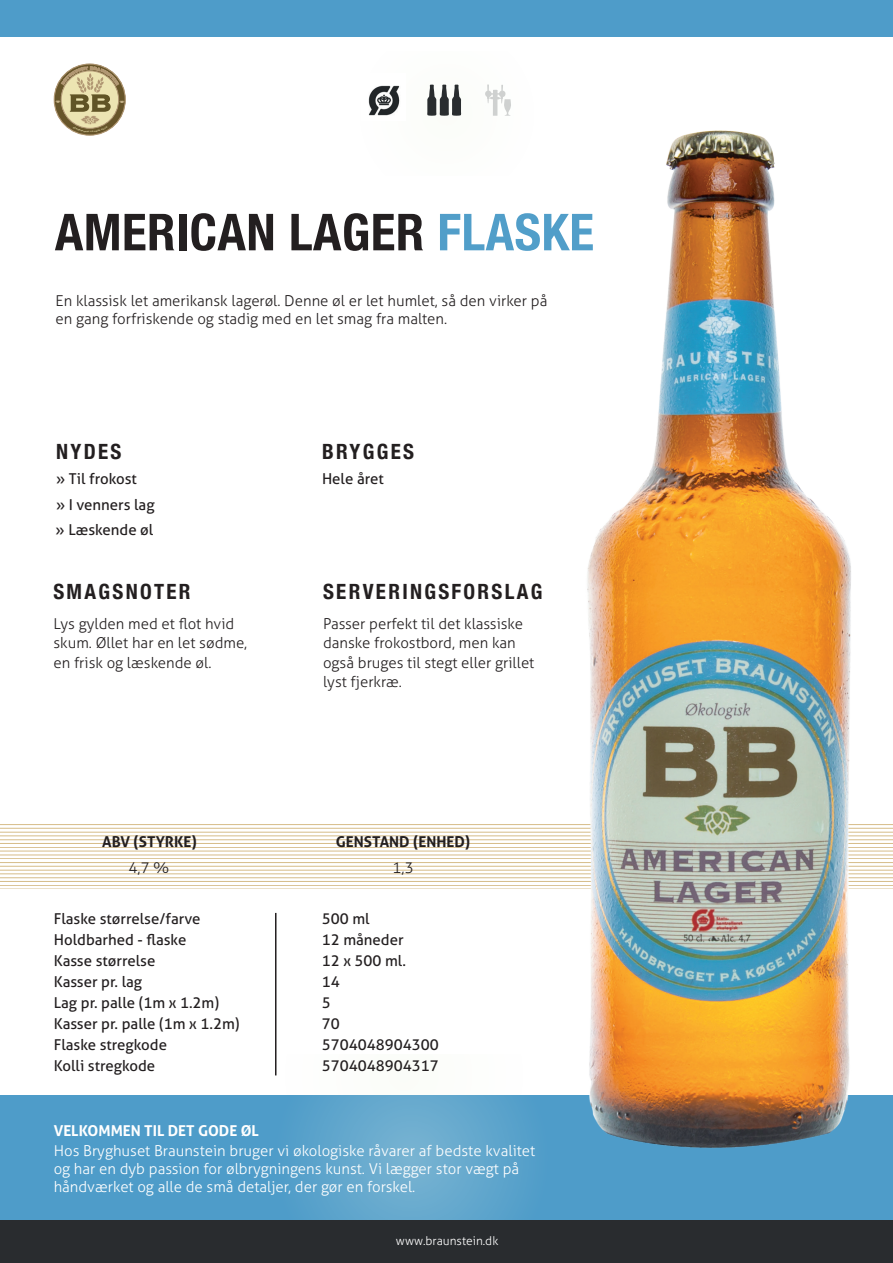
<style>
.page{position:relative;width:893px;height:1263px;background:#fff}
.page>*{position:absolute;margin:0;border:0;box-sizing:border-box;transform-origin:0 0}
.t1{font:700 condensed 51px "Helvetica Neue";letter-spacing:.01em;color:#231f20}
.t2{font:700 condensed 21px "Helvetica Neue";letter-spacing:.11em;color:#231f20}
.t3{font:300 15px/19.5px "Aller";color:#231f20}
.t4{font:15px/21px "Aller";color:#231f20}
.t5{font:300 15px/18px "Aller";color:#fff}
.t6{font:700 15px "Aller";color:#231f20}
.t7{font:700 15px "Aller";color:#fff}
.t8{font:300 12px "Aller";color:#fff}
.s1{color:#519ec9}
</style>
<div class="page">
<div style="left:0;top:1219px;width:893px;height:44px;background:#292c2f"></div>
<hr style="left:0;top:824px;width:893px;height:1px;background:#d6bc88">
<hr style="left:0;top:828px;width:893px;height:1px;background:#d6bc88">
<hr style="left:0;top:832px;width:893px;height:1px;background:#d6bc88">
<hr style="left:0;top:835px;width:893px;height:1px;background:#d6bc88">
<hr style="left:0;top:839px;width:893px;height:1px;background:#d6bc88">
<hr style="left:0;top:843px;width:893px;height:1px;background:#d6bc88">
<hr style="left:0;top:847px;width:893px;height:1px;background:#d6bc88">
<hr style="left:0;top:851px;width:893px;height:1px;background:#d6bc88">
<hr style="left:0;top:855px;width:893px;height:1px;background:#d6bc88">
<hr style="left:0;top:858px;width:893px;height:1px;background:#d6bc88">
<hr style="left:0;top:862px;width:893px;height:1px;background:#d6bc88">
<hr style="left:0;top:866px;width:893px;height:1px;background:#d6bc88">
<hr style="left:0;top:870px;width:893px;height:1px;background:#d6bc88">
<hr style="left:0;top:873px;width:893px;height:1px;background:#d6bc88">
<hr style="left:0;top:877px;width:893px;height:1px;background:#d6bc88">
<hr style="left:0;top:881px;width:893px;height:1px;background:#d6bc88">
<hr style="left:0;top:885px;width:893px;height:1px;background:#d6bc88">
<hr style="left:0;top:889px;width:893px;height:1px;background:#d6bc88">
<div style="left:0;top:1095px;width:893px;height:125px;background:#4e9cc9"></div>
<div style="left:0;top:0;width:893px;height:36px;background:#4e9cc9"></div>
<svg style="left:307px;top:1095px;width:210px;height:125px;fill:#65a9ce"></svg>
<div style="left:284px;top:1054px;width:239px;height:41px;background:#fcfdfb"></div>
<hr style="left:275px;top:913px;width:1px;height:162px;background:#231f20">
<svg style="left:427px;top:85px;width:34px;height:31px"></svg>
<img style="left:368px;top:85px;width:32px;height:31px">
<svg style="left:485px;top:84px;width:26px;height:32px"></svg>
<img style="left:558px;top:130px;width:314px;height:1018px">
<svg style="left:54px;top:64px;width:71px;height:71px"></svg>
<h1 class="t1" style="left:55px;top:201px;width:541px">AMERICAN LAGER <span class="s1">FLASKE</span></h1>
<p class="t3" style="left:56px;top:291px;width:493px;line-height:18px">En klassisk let amerikansk lagerøl. Denne øl er let humlet, så den virker på en gang forfriskende og stadig med en let smag fra malten.</p>
<h2 class="t2" style="left:56px;top:439px;width:67px">NYDES</h2>
<h2 class="t2" style="left:322px;top:439px;width:94px">BRYGGES</h2>
<p class="t4" style="left:56px;top:468px;width:82px">» Til frokost</p>
<p class="t4" style="left:322px;top:468px;width:63px">Hele året</p>
<p class="t4" style="left:56px;top:494px;width:100px">» I venners lag</p>
<p class="t4" style="left:56px;top:519px;width:99px">» Læskende øl</p>
<h2 class="t2" style="left:53px;top:579px;width:139px">SMAGSNOTER</h2>
<h2 class="t2" style="left:323px;top:579px;width:221px">SERVERINGSFORSLAG</h2>
<p class="t3" style="left:53px;top:613px;width:195px">Lys gylden med et flot hvid skum. Øllet har en let sødme, en frisk og læskende øl.</p>
<p class="t3" style="left:323px;top:613px;width:213px">Passer perfekt til det klassiske danske frokostbord, men kan også bruges til stegt eller grillet lyst fjerkræ.</p>
<p class="t6" style="left:102px;top:833px;width:96px">ABV (STYRKE)</p>
<p class="t3" style="left:129px;top:858px;width:42px">4,7 %</p>
<p class="t4" style="left:54px;top:908px;width:187px">Flaske størrelse/farve<br>Holdbarhed - flaske<br>Kasse størrelse<br>Kasser pr. lag<br>Lag pr. palle (1m x 1.2m)<br>Kasser pr. palle (1m x 1.2m)<br>Flaske stregkode<br>Kolli stregkode</p>
<p class="t4" style="left:322px;top:908px;width:118px">500 ml<br>12 måneder<br>12 x 500 ml.<br>14<br>5<br>70<br>5704048904300<br>5704048904317</p>
<p class="t6" style="left:336px;top:833px;width:136px">GENSTAND (ENHED)</p>
<p class="t3" style="left:393px;top:858px;width:23px">1,3</p>
<p class="t7" style="left:54px;top:1122px;width:207px">VELKOMMEN TIL DET GODE ØL</p>
<p class="t5" style="left:54px;top:1142px;width:483px">Hos Bryghuset Braunstein bruger vi økologiske råvarer af bedste kvalitet og har en dyb passion for ølbrygningens kunst. Vi lægger stor vægt på håndværket og alle de små detaljer, der gør en forskel.</p>
<p class="t8" style="left:396px;top:1233px;width:104px">www.braunstein.dk</p>
</div>
